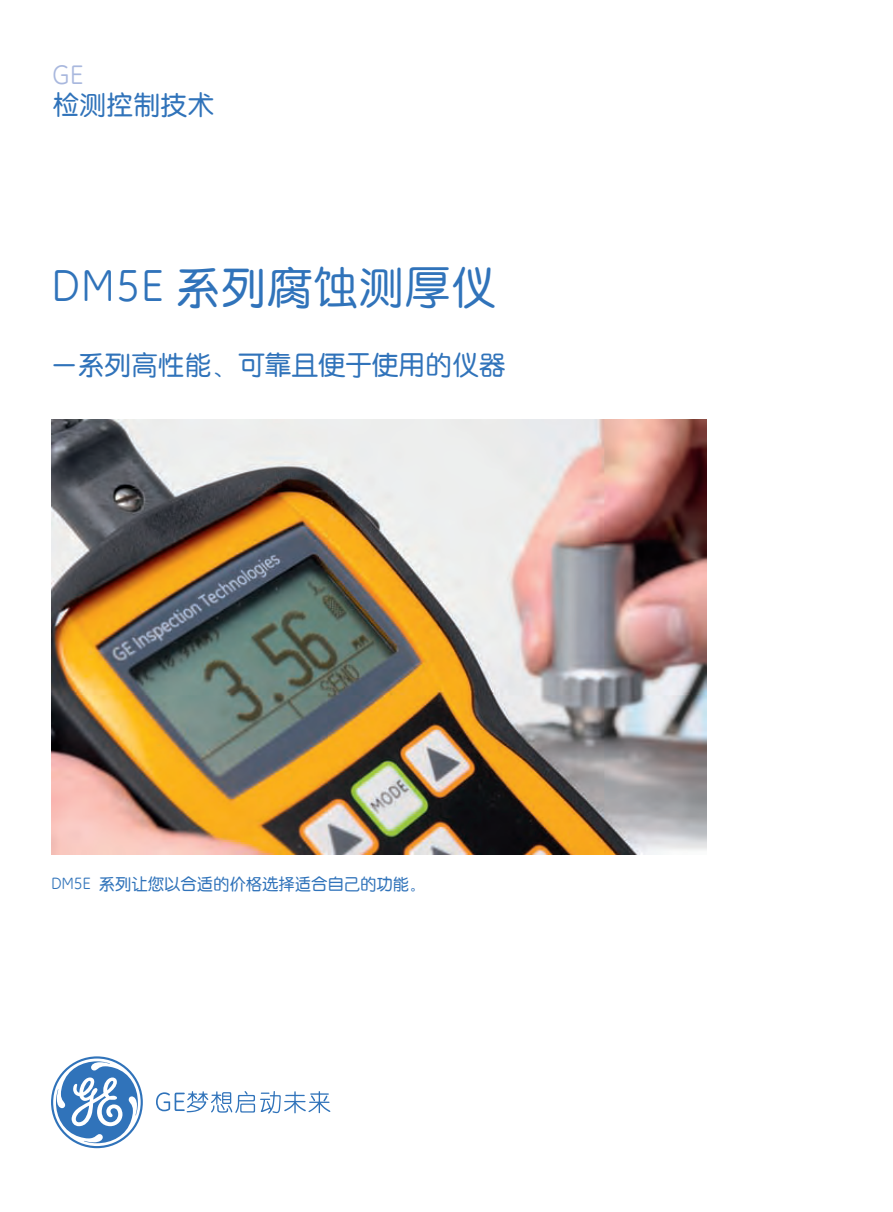
<style>
.page{position:relative;width:893px;height:1212px;background:#fff}
.page>*{position:absolute;margin:0;border:0;box-sizing:border-box;transform-origin:0 0}
.t1{font:45px "GEH Ye 3 gj";letter-spacing:.02em;color:#3073ba}
.t2{font:27px "GEH Ye 3 gj";letter-spacing:-.01em;color:#3073ba}
.t3{font:27px "GEH Ye 3 gj";color:#a9b8de}
.t4{font:16.5px "GEH Ye 3 gj";letter-spacing:-.01em;color:#3073ba}
.s1{font-family:"GE Inspira"}
</style>
<div class="page">
<svg style="left:156px;top:1091px;width:174px;height:22px"></svg>
<svg style="left:51px;top:1056px;width:92px;height:92px"></svg>
<img style="left:51px;top:419px;width:656px;height:436px">
<h2 class="t3" style="left:52px;top:62px;width:32px">GE</h2>
<h2 class="t2" style="left:52px;top:91px;width:163px">检测控制技术</h2>
<h1 class="t1" style="left:51px;top:265px;width:447px"><span class="s1">DM5E</span> 系列腐蚀测厚仪</h1>
<h2 class="t2" style="left:51px;top:351px;width:456px">一系列高性能、可靠且便于使用的仪器</h2>
<p class="t4" style="left:51px;top:876px;width:376px"><span class="s1">DM5E</span> 系列让您以合适的价格选择适合自己的功能。</p>
</div>
